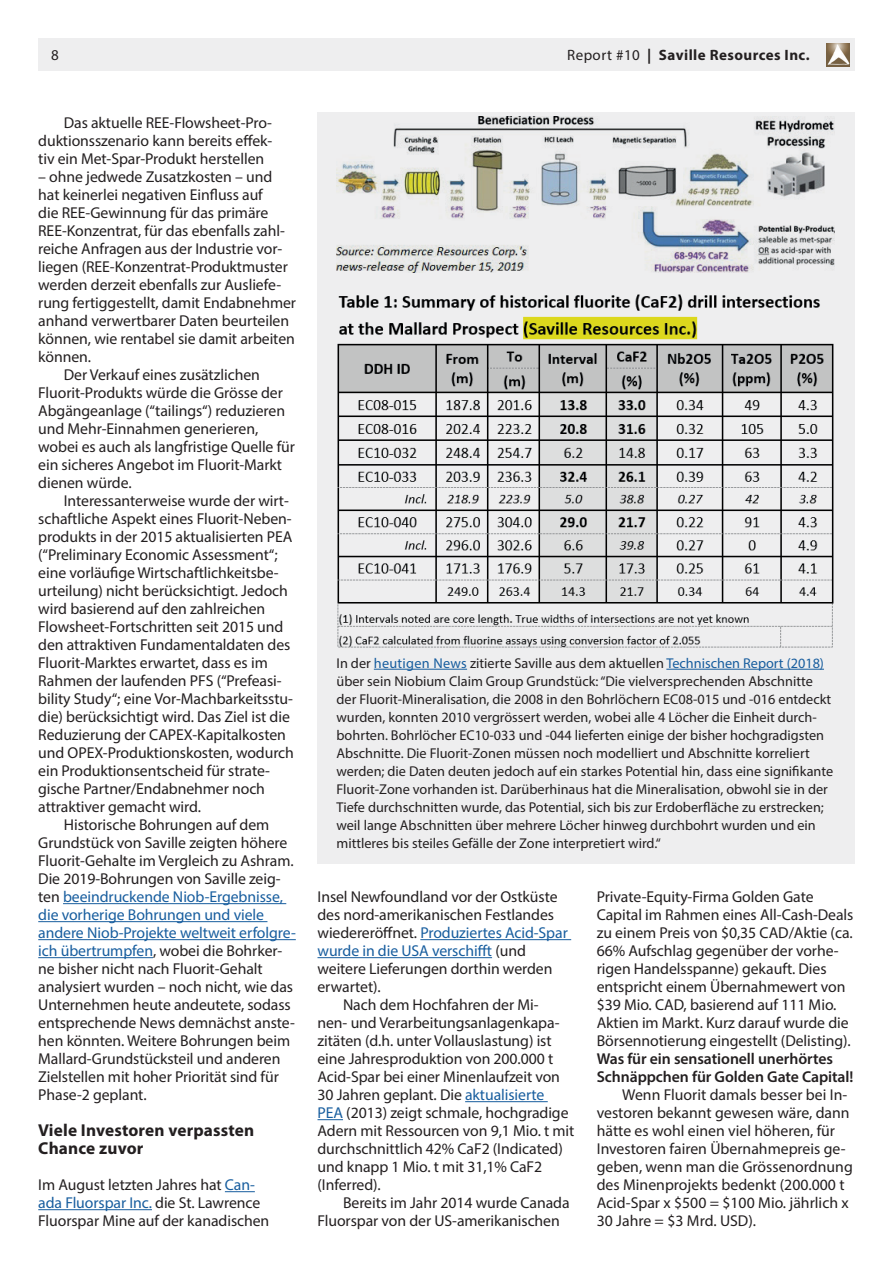
<style>
.page{position:relative;width:893px;height:1263px;background:#fff}
.page>*{position:absolute;margin:0;border:0;box-sizing:border-box;transform-origin:0 0}
.t1{font:700 17.25px/18px "Myriad Pro";letter-spacing:.01em;color:#231f20}
.t2{font:15.75px/18px "Myriad Pro";letter-spacing:-.005em;color:#231f20}
.t3{font:15.75px "Myriad Pro";letter-spacing:-.005em;color:#175d9e}
.t4{font:600 15.75px/18px "Myriad Pro";letter-spacing:-.005em;color:#231f20}
.t5{font:700 15px "Myriad Pro";letter-spacing:.03em;color:#231f20}
.t6{font:15px "Myriad Pro";color:#231f20}
.t7{font:14.25px/18px "Myriad Pro";color:#231f20}
.s1{font-weight:400}
.s2{color:#231f20}
.s3{color:#175d9e}
</style>
<div class="page">
<hr style="left:63px;top:903px;width:223px;height:1px;background:#175d9e">
<hr style="left:38px;top:921px;width:229px;height:1px;background:#175d9e">
<hr style="left:38px;top:939px;width:258px;height:1px;background:#175d9e">
<hr style="left:38px;top:957px;width:115px;height:1px;background:#175d9e">
<hr style="left:225px;top:1191px;width:30px;height:1px;background:#175d9e">
<hr style="left:38px;top:1209px;width:114px;height:1px;background:#175d9e">
<hr style="left:420px;top:939px;width:151px;height:1px;background:#175d9e">
<hr style="left:317px;top:957px;width:175px;height:1px;background:#175d9e">
<hr style="left:465px;top:1101px;width:83px;height:1px;background:#175d9e">
<svg style="left:317px;top:1119px;width:26px;height:1px"></svg>
<div style="left:317px;top:113px;width:538px;height:751px;background:#eeeeef"></div>
<img style="left:337px;top:294px;width:497px;height:354px">
<hr style="left:374px;top:669px;width:93px;height:1px;background:#175d9e">
<hr style="left:666px;top:669px;width:158px;height:1px;background:#175d9e">
<img style="left:336px;top:116px;width:498px;height:157px">
<div style="left:38px;top:38px;width:817px;height:33px;background:#eeeeef"></div>
<img style="left:827px;top:43px;width:22px;height:23px">
<p class="t6" style="left:51px;top:46px;width:9px">8</p>
<p class="t5" style="left:567px;top:47px;width:244px"><span class="s1">Report #10</span> | Saville Resources Inc.</p>
<p class="t2" style="left:38px;top:113px;width:235px;text-align:justify;text-indent:26px">Das aktuelle REE-Flowsheet-Pro&shy;duktionsszenario kann bereits effek&shy;tiv ein Met-Spar-Produkt herstellen</p>
<p class="t2" style="left:38px;top:167px;width:235px">– ohne jedwede Zusatzkosten – und</p>
<p class="t2" style="left:38px;top:185px;width:226px">hat keinerlei negativen Einfluss auf</p>
<p class="t2" style="left:38px;top:203px;width:232px">die REE-Gewinnung für das primäre</p>
<p class="t2" style="left:38px;top:221px;width:248px">REE-Konzentrat, für das ebenfalls zahl-</p>
<p class="t2" style="left:38px;top:239px;width:245px">reiche Anfragen aus der Industrie vor-</p>
<p class="t2" style="left:38px;top:257px;width:251px">liegen (REE-Konzentrat-Produktmuster</p>
<p class="t2" style="left:38px;top:275px;width:244px">werden derzeit ebenfalls zur Ausliefe-</p>
<p class="t2" style="left:38px;top:293px;width:259px">rung fertiggestellt, damit Endabnehmer</p>
<p class="t2" style="left:38px;top:311px;width:252px">anhand verwertbarer Daten beurteilen</p>
<p class="t2" style="left:38px;top:329px;width:258px">können, wie rentabel sie damit arbeiten</p>
<p class="t2" style="left:38px;top:347px;width:54px">können.</p>
<p class="t2" style="left:64px;top:365px;width:198px">Der Verkauf eines zusätzlichen</p>
<p class="t2" style="left:38px;top:383px;width:246px">Fluorit-Produkts würde die Grösse der</p>
<p class="t2" style="left:38px;top:401px;width:248px">Abgängeanlage (“tailings“) reduzieren</p>
<p class="t2" style="left:38px;top:419px;width:222px">und Mehr-Einnahmen generieren,</p>
<p class="t2" style="left:38px;top:437px;width:258px">wobei es auch als langfristige Quelle für</p>
<p class="t2" style="left:38px;top:455px;width:245px">ein sicheres Angebot im Fluorit-Markt</p>
<p class="t2" style="left:38px;top:473px;width:95px">dienen würde.</p>
<p class="t2" style="left:64px;top:491px;width:227px">Interessanterweise wurde der wirt-</p>
<p class="t2" style="left:38px;top:509px;width:255px">schaftliche Aspekt eines Fluorit-Neben-</p>
<p class="t2" style="left:38px;top:527px;width:256px">produkts in der 2015 aktualisierten PEA</p>
<p class="t2" style="left:38px;top:545px;width:241px">(“Preliminary Economic Assessment“;</p>
<p class="t2" style="left:38px;top:564px;width:242px">eine vorläufige Wirtschaftlichkeitsbe-</p>
<p class="t2" style="left:38px;top:582px;width:251px">urteilung) nicht berücksichtigt. Jedoch</p>
<p class="t2" style="left:38px;top:600px;width:228px">wird basierend auf den zahlreichen</p>
<p class="t2" style="left:38px;top:618px;width:247px">Flowsheet-Fortschritten seit 2015 und</p>
<p class="t2" style="left:38px;top:636px;width:254px">den attraktiven Fundamentaldaten des</p>
<p class="t2" style="left:38px;top:654px;width:231px">Fluorit-Marktes erwartet, dass es im</p>
<p class="t2" style="left:38px;top:672px;width:245px">Rahmen der laufenden PFS (“Prefeasi-</p>
<p class="t2" style="left:38px;top:690px;width:256px">bility Study“; eine Vor-Machbarkeitsstu-</p>
<p class="t2" style="left:38px;top:708px;width:253px">die) berücksichtigt wird. Das Ziel ist die</p>
<p class="t2" style="left:38px;top:726px;width:249px">Reduzierung der CAPEX-Kapitalkosten</p>
<p class="t2" style="left:38px;top:744px;width:257px">und OPEX-Produktionskosten, wodurch</p>
<p class="t2" style="left:38px;top:762px;width:233px">ein Produktionsentscheid für strate-</p>
<p class="t2" style="left:38px;top:780px;width:228px">gische Partner/Endabnehmer noch</p>
<p class="t2" style="left:38px;top:798px;width:164px">attraktiver gemacht wird.</p>
<p class="t2" style="left:64px;top:816px;width:207px">Historische Bohrungen auf dem</p>
<p class="t2" style="left:38px;top:834px;width:251px">Grundstück von Saville zeigten höhere</p>
<p class="t2" style="left:38px;top:852px;width:257px">Fluorit-Gehalte im Vergleich zu Ashram.</p>
<p class="t2" style="left:38px;top:870px;width:244px">Die 2019-Bohrungen von Saville zeig-</p>
<p class="t3" style="left:38px;top:887px;width:246px"><span class="s2">ten</span> beeindruckende Niob-Ergebnisse,</p>
<p class="t3" style="left:38px;top:905px;width:227px">die vorherige Bohrungen und viele</p>
<p class="t3" style="left:38px;top:923px;width:259px">andere Niob-Projekte weltweit erfolgre-</p>
<p class="t2" style="left:38px;top:942px;width:246px"><span class="s3">ich übertrumpfen</span>, wobei die Bohrker-</p>
<p class="t2" style="left:38px;top:960px;width:226px">ne bisher nicht nach Fluorit-Gehalt</p>
<p class="t2" style="left:38px;top:978px;width:256px">analysiert wurden – noch nicht, wie das</p>
<p class="t2" style="left:38px;top:996px;width:254px">Unternehmen heute andeutete, sodass</p>
<p class="t2" style="left:38px;top:1014px;width:258px">entsprechende News demnächst anste-</p>
<p class="t2" style="left:38px;top:1032px;width:253px">hen könnten. Weitere Bohrungen beim</p>
<p class="t2" style="left:38px;top:1050px;width:244px">Mallard-Grundstücksteil und anderen</p>
<p class="t2" style="left:38px;top:1068px;width:242px">Zielstellen mit hoher Priorität sind für</p>
<p class="t2" style="left:38px;top:1086px;width:110px">Phase-2 geplant.</p>
<p class="t1" style="left:38px;top:1121px;width:218px">Viele Investoren verpassten<br>Chance zuvor</p>
<p class="t2" style="left:38px;top:1175px;width:233px">Im August letzten Jahres hat <span class="s3">Can&shy;ada Fluorspar Inc.</span> die St. Lawrence<br>Fluorspar Mine auf der kanadischen</p>
<p class="t7" style="left:336px;top:654px;width:498px">In der <span class="s3">heutigen News</span> zitierte Saville aus dem aktuellen <span class="s3">Technischen Report (2018) </span>über sein Niobium Claim Group Grundstück: “Die vielversprechenden Abschnitte der Fluorit-Mineralisation, die 2008 in den Bohrlöchern EC08-015 und -016 entdeckt wurden, konnten 2010 vergrössert werden, wobei alle 4 Löcher die Einheit durch&shy;bohrten. Bohrlöcher EC10-033 und -044 lieferten einige der bisher hochgradigsten Abschnitte. Die Fluorit-Zonen müssen noch modelliert und Abschnitte korreliert werden; die Daten deuten jedoch auf ein starkes Potential hin, dass eine signifikante Fluorit-Zone vorhanden ist. Darüberhinaus hat die Mineralisation, obwohl sie in der Tiefe durchschnitten wurde, das Potential, sich bis zur Erdoberfläche zu erstrecken; weil lange Abschnitten über mehrere Löcher hinweg durchbohrt wurden und ein mittleres bis steiles Gefälle der Zone interpretiert wird.“</p>
<p class="t2" style="left:317px;top:887px;width:242px">Insel Newfoundland vor der Ostküste</p>
<p class="t2" style="left:317px;top:905px;width:238px">des nord-amerikanischen Festlandes</p>
<p class="t3" style="left:317px;top:923px;width:252px"><span class="s2">wiedereröffnet.</span> Produziertes Acid-Spar</p>
<p class="t3" style="left:317px;top:941px;width:210px">wurde in die USA verschifft <span class="s2">(und</span></p>
<p class="t2" style="left:317px;top:959px;width:236px">weitere Lieferungen dorthin werden</p>
<p class="t2" style="left:317px;top:977px;width:65px">erwartet).</p>
<p class="t2" style="left:343px;top:995px;width:197px">Nach dem Hochfahren der Mi-</p>
<p class="t2" style="left:317px;top:1013px;width:243px">nen- und Verarbeitungsanlagenkapa-</p>
<p class="t2" style="left:317px;top:1031px;width:236px">zitäten (d.h. unter Vollauslastung) ist</p>
<p class="t2" style="left:317px;top:1049px;width:237px">eine Jahresproduktion von 200.000 t</p>
<p class="t2" style="left:317px;top:1067px;width:244px">Acid-Spar bei einer Minenlaufzeit von</p>
<p class="t2" style="left:317px;top:1085px;width:228px">30 Jahren geplant. Die <span class="s3">aktualisierte</span></p>
<p class="t2" style="left:317px;top:1103px;width:253px"><span class="s3">PEA</span> (2013) zeigt schmale, hochgradige</p>
<p class="t2" style="left:317px;top:1121px;width:258px">Adern mit Ressourcen von 9,1 Mio. t mit</p>
<p class="t2" style="left:317px;top:1139px;width:247px">durchschnittlich 42% CaF2 (Indicated)</p>
<p class="t2" style="left:317px;top:1157px;width:226px">und knapp 1 Mio. t mit 31,1% CaF2</p>
<p class="t2" style="left:317px;top:1175px;width:65px">(Inferred).</p>
<p class="t2" style="left:343px;top:1193px;width:228px">Bereits im Jahr 2014 wurde Canada</p>
<p class="t2" style="left:317px;top:1211px;width:244px">Fluorspar von der US-amerikanischen</p>
<p class="t2" style="left:597px;top:887px;width:258px">Private-Equity-Firma Golden Gate Capital im Rahmen eines All-Cash-Deals zu einem Preis von $0,35 CAD/Aktie (ca.<br>66% Aufschlag gegenüber der vorhe&shy;rigen Handelsspanne) gekauft. Dies entspricht einem Übernahmewert von $39 Mio. CAD, basierend auf 111 Mio.<br>Aktien im Markt. Kurz darauf wurde die Börsennotierung eingestellt (Delisting).</p>
<p class="t4" style="left:597px;top:1049px;width:258px">Was für ein sensationell unerhörtes<br>Schnäppchen für Golden Gate Capital!</p>
<p class="t2" style="left:597px;top:1086px;width:258px;text-indent:26px">Wenn Fluorit damals besser bei In&shy;vestoren bekannt gewesen wäre, dann hätte es wohl einen viel höheren, für Investoren fairen Übernahmepreis ge&shy;geben, wenn man die Grössenordnung des Minenprojekts bedenkt (200.000 t Acid-Spar x $500 = $100 Mio. jährlich x 30 Jahre = $3 Mrd. USD).</p>
</div>
